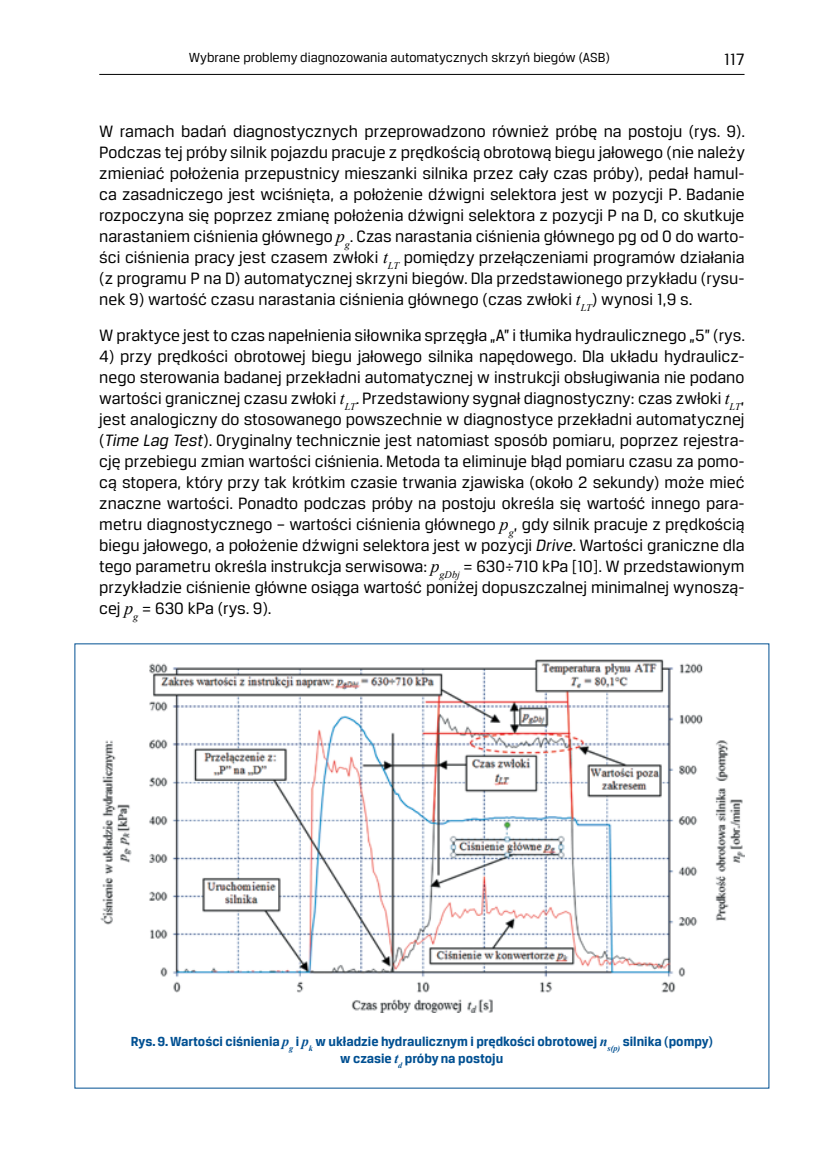
<style>
.page{position:relative;width:819px;height:1161px;background:#fff}
.page>*{position:absolute;margin:0;border:0;box-sizing:border-box;transform-origin:0 0}
.t1{font:17.5px/21px "Breuer Text";color:#000;text-align:justify}
.t2{font:700 14px/16.8px "Breuer Text";color:#005092;text-align:center}
.t3{font:14px "Breuer Text";color:#000}
.s1{font-family:"Times New Roman";font-style:italic}
.s2{font-style:italic}
</style>
<div class="page">
<hr style="left:99px;top:74px;width:645px;height:1px;background:#000">
<img style="left:100px;top:659px;width:645px;height:354px">
<p class="t3" style="left:189px;top:49px;width:422px">Wybrane problemy diagnozowania automatycznych skrzyń biegów (ASB)</p>
<p class="t1" style="left:724px;top:49px;width:22px">117</p>
<p class="t1" style="left:99px;top:121px;width:647px">W ramach badań diagnostycznych przeprowadzono również próbę na postoju (rys. 9).<br>Podczas tej próby silnik pojazdu pracuje z prędkością obrotową biegu jałowego (nie należy zmieniać położenia przepustnicy mieszanki silnika przez cały czas próby), pedał hamul&shy;ca zasadniczego jest wciśnięta, a położenie dźwigni selektora jest w pozycji P. Badanie rozpoczyna się poprzez zmianę położenia dźwigni selektora z pozycji P na D, co skutkuje narastaniem ciśnienia głównego <span class="s1">p</span><sub>g</sub>. Czas narastania ciśnienia głównego pg od 0 do warto&shy;ści ciśnienia pracy jest czasem zwłoki <span class="s1">t</span><sub>LT</sub> pomiędzy przełączeniami programów działania (z programu P na D) automatycznej skrzyni biegów. Dla przedstawionego przykładu (rysu&shy;nek 9) wartość czasu narastania ciśnienia głównego (czas zwłoki <span class="s1">t</span><sub>LT</sub>) wynosi 1,9 s.</p>
<p class="t1" style="left:99px;top:325px;width:647px">W praktyce jest to czas napełnienia siłownika sprzęgła „A” i tłumika hydraulicznego „5” (rys.</p>
<p class="t1" style="left:99px;top:346px;width:646px">4) przy prędkości obrotowej biegu jałowego silnika napędowego. Dla układu hydraulicz&shy;nego sterowania badanej przekładni automatycznej w instrukcji obsługiwania nie podano wartości granicznej czasu zwłoki <span class="s1">t</span><sub>LT</sub>. Przedstawiony sygnał diagnostyczny: czas zwłoki <span class="s1">t</span><sub>LT</sub>, jest analogiczny do stosowanego powszechnie w diagnostyce przekładni automatycznej (<span class="s2">Time Lag Test</span>). Oryginalny technicznie jest natomiast sposób pomiaru, poprzez rejestra&shy;cję przebiegu zmian wartości ciśnienia. Metoda ta eliminuje błąd pomiaru czasu za pomo&shy;cą stopera, który przy tak krótkim czasie trwania zjawiska (około 2 sekundy) może mieć znaczne wartości. Ponadto podczas próby na postoju określa się wartość innego para&shy;metru diagnostycznego – wartości ciśnienia głównego <span class="s1">p</span><sub>g</sub>, gdy silnik pracuje z prędkością biegu jałowego, a położenie dźwigni selektora jest w pozycji <span class="s2">Drive</span>. Wartości graniczne dla tego parametru określa instrukcja serwisowa: <span class="s1">p</span><sub>gDbj</sub> = 630÷710 kPa [10]. W przedstawionym przykładzie ciśnienie główne osiąga wartość poniżej dopuszczalnej minimalnej wynoszą&shy;cej <span class="s1">p</span><sub>g</sub> = 630 kPa (rys. 9).</p>
<p class="t2" style="left:131px;top:1033px;width:583px">Rys. 9. Wartości ciśnienia <span class="s1">p</span><sub>g</sub> i <span class="s1">p</span><sub>k</sub> w układzie hydraulicznym i prędkości obrotowej <span class="s1">n</span><sub>s(p)</sub> silnika (pompy) w czasie <span class="s1">t</span><sub>d</sub> próby na postoju</p>
</div>
